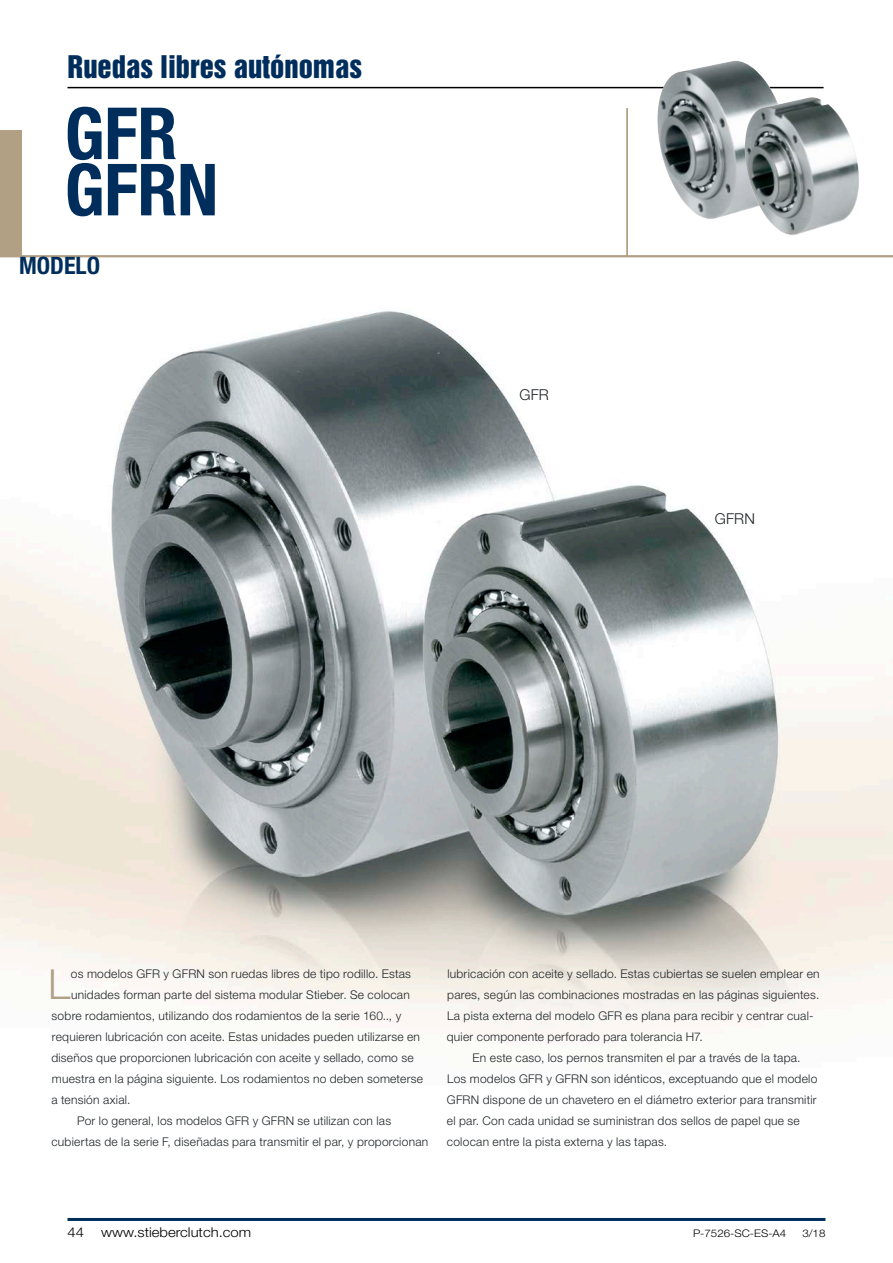
<style>
.page{position:relative;width:893px;height:1263px;background:#fff}
.page>*{position:absolute;margin:0;border:0;box-sizing:border-box;transform-origin:0 0}
.Headline_Big{font:700 condensed 72px/56.2px "Helvetica Neue LT Std";letter-spacing:-.005em;color:#002e5c}
.Fließtext_Initial{font:300 41.4px "Helvetica Neue LT Std";color:#b2a085}
.t1{font:28.5px "Helvetica Inserat LT Std";color:#002e5c}
.Headline_Blau{font:700 condensed 24px "Helvetica Neue LT Std";color:#002e5c}
.Fließtext_Schwarz{font:300 15px "Helvetica Neue LT Std";letter-spacing:.015em;color:#1f2427}
.t2{font:300 13.5px "Helvetica Neue LT Std";color:#000;scale:1.1 1}
.Fließtext_Schwarz_Ei{font:300 12px/21px "Helvetica Neue LT Std";letter-spacing:.02em;color:#1f2427}
.Fließtext_Initial-2{font:300 12px "Helvetica Neue LT Std";letter-spacing:.02em;color:#1f2427}
.t3{font:300 10.5px "Helvetica Neue LT Std";color:#000;scale:1.1 1}
</style>
<div class="page">
<hr style="left:68px;top:87px;width:756px;height:1px;background:#000">
<img style="left:0;top:311px;width:893px;height:732px">
<hr style="left:626px;top:108px;width:2px;height:148px;background:#b2a085">
<hr style="left:0;top:255px;width:893px;height:2px;background:#b2a085">
<img style="left:657px;top:61px;width:132px;height:158px">
<img style="left:745px;top:97px;width:114px;height:138px">
<hr style="left:68px;top:1218px;width:757px;height:3px;background:#002e5c">
<div style="left:0;top:130px;width:21px;height:127px;background:#b2a085"></div>
<p class="t1" style="left:68px;top:50px;width:296px">Ruedas libres autónomas</p>
<p class="Headline_Big" style="left:65px;top:104px;width:155px">GFR<br>GFRN</p>
<p class="Headline_Blau" style="left:19px;top:251px;width:82px">MODELO</p>
<p class="Fließtext_Schwarz" style="left:519px;top:385px;width:31px">GFR</p>
<p class="Fließtext_Schwarz" style="left:715px;top:509px;width:42px">GFRN</p>
<p class="Fließtext_Initial" style="left:48px;top:959px;width:24px">L</p>
<p class="Fließtext_Initial-2" style="left:71px;top:966px;width:342px">os modelos GFR y GFRN son ruedas libres de tipo rodillo. Estas</p>
<p class="Fließtext_Initial-2" style="left:71px;top:987px;width:340px">unidades forman parte del sistema modular Stieber. Se colocan</p>
<p class="Fließtext_Initial-2" style="left:52px;top:1008px;width:351px">sobre rodamientos, utilizando dos rodamientos de la serie 160.., y</p>
<p class="Fließtext_Initial-2" style="left:52px;top:1029px;width:370px">requieren lubricación con aceite. Estas unidades pueden utilizarse en</p>
<p class="Fließtext_Initial-2" style="left:51px;top:1050px;width:364px">diseños que proporcionen lubricación con aceite y sellado, como se</p>
<p class="Fließtext_Initial-2" style="left:52px;top:1071px;width:373px">muestra en la página siguiente. Los rodamientos no deben someterse</p>
<p class="Fließtext_Initial-2" style="left:51px;top:1092px;width:81px">a tensión axial.</p>
<p class="Fließtext_Schwarz_Ei" style="left:51px;top:1110px;width:378px;text-indent:26px">Por lo general, los modelos GFR y GFRN se utilizan con las cubiertas de la serie F, diseñadas para transmitir el par, y proporcionan</p>
<p class="Fließtext_Schwarz_Ei" style="left:447px;top:963px;width:374px">lubricación con aceite y sellado. Estas cubiertas se suelen emplear en pares, según las combinaciones mostradas en las páginas siguientes.<br>La pista externa del modelo GFR es plana para recibir y centrar cual&shy;quier componente perforado para tolerancia H7.</p>
<p class="Fließtext_Schwarz_Ei" style="left:447px;top:1047px;width:372px;text-indent:26px">En este caso, los pernos transmiten el par a través de la tapa.<br>Los modelos GFR y GFRN son idénticos, exceptuando que el modelo GFRN dispone de un chavetero en el diámetro exterior para transmitir el par. Con cada unidad se suministran dos sellos de papel que se colocan entre la pista externa y las tapas.</p>
<p class="t2" style="left:68px;top:1223px;width:17px">44</p>
<p class="t2" style="left:101px;top:1223px;width:138px">www.stieberclutch.com</p>
<p class="t3" style="left:693px;top:1226px;width:86px">P-7526-SC-ES-A4</p>
<p class="t3" style="left:802px;top:1226px;width:23px">3/18</p>
</div>
